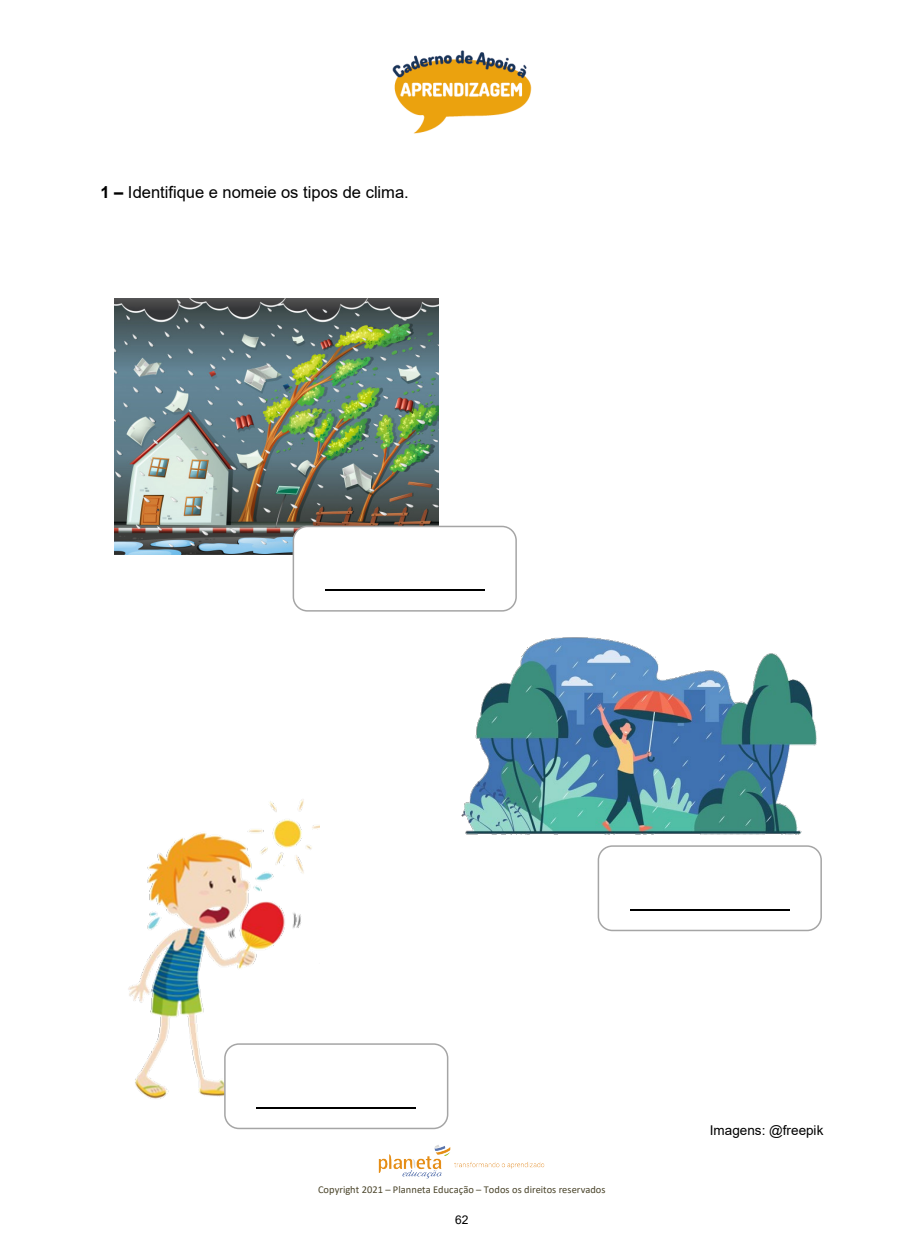
<style>
.page{position:relative;width:924px;height:1239px;background:#fff}
.page>*{position:absolute;margin:0;border:0;box-sizing:border-box;transform-origin:0 0}
.t1{font:16.5px "Arial";color:#000}
.t2{font:13.5px "Arial";letter-spacing:.005em;color:#000}
.t3{font:12px "Arial";color:#000}
.t4{font:10.5px "Calibri";letter-spacing:.005em;color:#4a442a}
.s1{font-weight:700}
</style>
<div class="page">
<img style="left:392px;top:50px;width:140px;height:84px">
<img style="left:378px;top:1145px;width:167px;height:34px">
<img style="left:114px;top:298px;width:324px;height:257px">
<img style="left:461px;top:637px;width:357px;height:213px">
<img style="left:128px;top:799px;width:192px;height:300px">
<div style="left:298px;top:965px;width:22px;height:64px;background:#fff"></div>
<div style="left:293px;top:526px;width:224px;height:85px;background:#fff;border:2px solid #a5a5a5;border-radius:14px"></div>
<hr style="left:325px;top:589px;width:159px;height:2px;background:#000">
<div style="left:598px;top:846px;width:223px;height:84px;background:#fff;border-radius:14px"></div>
<div style="left:598px;top:845px;width:224px;height:86px;border:2px solid #a5a5a5;border-radius:14px"></div>
<hr style="left:630px;top:909px;width:159px;height:1px;background:#000">
<div style="left:224px;top:1043px;width:224px;height:86px;background:#fff;border:2px solid #a5a5a5;border-radius:14px"></div>
<hr style="left:257px;top:1107px;width:159px;height:1px;background:#000">
<p class="t1" style="left:100px;top:181px;width:310px"><span class="s1">1 –</span> Identifique e nomeie os tipos de clima.</p>
<p class="t4" style="left:318px;top:1182px;width:289px">Copyright 2021 – Planneta Educação – Todos os direitos reservados</p>
<p class="t3" style="left:455px;top:1211px;width:15px">62</p>
<p class="t2" style="left:710px;top:1120px;width:115px">Imagens: @freepik</p>
</div>
